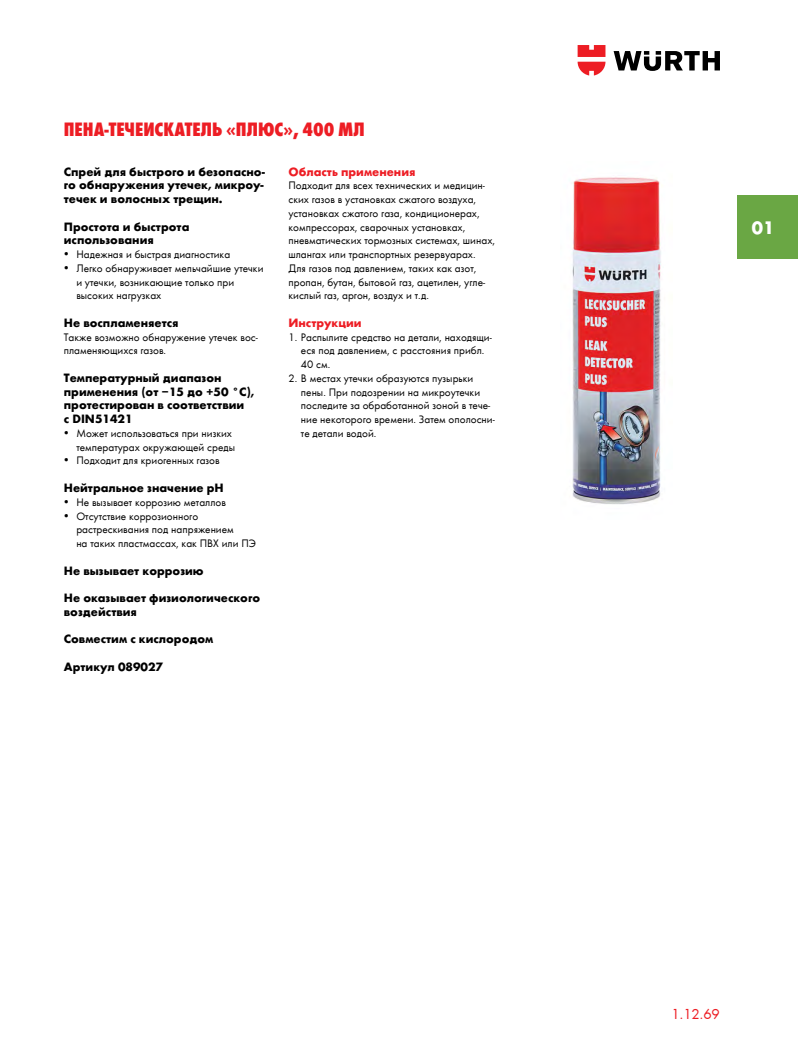
<style>
.page{position:relative;width:798px;height:1053px;background:#fff}
.page>*{position:absolute;margin:0;border:0;box-sizing:border-box;transform-origin:0 0}
.t1{font:20px "Wuerth Extra Bold Cond Caps";color:#ed1d24}
.t2{font:700 18.75px "Wuerth";color:#fff}
.t3{font:15px "Wuerth";color:#ed1d24}
.t4{font:700 12.5px/13.8px "Wuerth";color:#000}
.t5{font:700 12.5px "Wuerth";color:#ed1d24}
.t6{font:11.25px/13.8px "Wuerth";color:#000}
</style>
<div class="page">
<img style="left:572px;top:177px;width:89px;height:328px">
<svg style="left:613px;top:51px;width:106px;height:20px"></svg>
<svg style="left:577px;top:45px;width:28px;height:30px"></svg>
<div style="left:737px;top:195px;width:60px;height:64px;background:#6aa744"></div>
<h1 class="t1" style="left:64px;top:116px;width:302px">Пена-течеискатель «Плюс», 400 мл</h1>
<p class="t4" style="left:64px;top:163px;width:202px;text-align:justify">Спрей для быстрого и безопасно&shy;го обнаружения утечек, микроу&shy;течек и волосных трещин.</p>
<p class="t4" style="left:64px;top:218px;width:127px">Простота и быстрота использования</p>
<p class="t6" style="left:64px;top:247px;width:168px">• Надежная и быстрая диагностика</p>
<p class="t6" style="left:76px;top:261px;width:188px;text-indent:-12px">• Легко обнаруживает мельчайшие утечки и утечки, возникающие только при высоких нагрузках</p>
<p class="t4" style="left:64px;top:315px;width:116px">Не воспламеняется</p>
<p class="t6" style="left:64px;top:329px;width:195px">Также возможно обнаружение утечек вос&shy;пламеняющихся газов.</p>
<p class="t4" style="left:64px;top:370px;width:192px">Температурный диапазон применения (от −15 до +50 °C), протестирован в соответствии<br>с DIN51421</p>
<p class="t6" style="left:64px;top:426px;width:173px;text-align:right">• Может использоваться при низких температурах окружающей среды</p>
<p class="t6" style="left:64px;top:453px;width:157px">• Подходит для криогенных газов</p>
<p class="t4" style="left:64px;top:480px;width:161px">Нейтральное значение pH</p>
<p class="t6" style="left:64px;top:494px;width:164px">• Не вызывает коррозию металлов</p>
<p class="t6" style="left:76px;top:508px;width:181px;text-indent:-12px">• Отсутствие коррозионного растрескивания под напряжением<br>на таких пластмассах, как ПВХ или ПЭ</p>
<p class="t4" style="left:64px;top:562px;width:141px">Не вызывает коррозию</p>
<p class="t4" style="left:64px;top:590px;width:198px">Не оказывает физиологического воздействия</p>
<p class="t4" style="left:64px;top:631px;width:151px">Совместим с кислородом</p>
<p class="t4" style="left:64px;top:658px;width:101px">Артикул 089027</p>
<p class="t5" style="left:288px;top:162px;width:128px">Область применения</p>
<p class="t6" style="left:288px;top:178px;width:208px">Подходит для всех технических и медицин&shy;ских газов в установках сжатого воздуха, установках сжатого газа, кондиционерах, компрессорах, сварочных установках, пневматических тормозных системах, шинах, шлангах или транспортных резервуарах.<br>Для газов под давлением, таких как азот, пропан, бутан, бытовой газ, ацетилен, угле&shy;кислый газ, аргон, воздух и т. д.</p>
<p class="t5" style="left:288px;top:313px;width:75px">Инструкции</p>
<p class="t6" style="left:301px;top:329px;width:192px;text-indent:-12px">1. Распылите средство на детали, находящи&shy;еся под давлением, с расстояния прибл.<br>40 см.</p>
<p class="t6" style="left:301px;top:371px;width:195px;text-indent:-12px">2. В местах утечки образуются пузырьки пены. При подозрении на микроутечки последите за обработанной зоной в тече&shy;ние некоторого времени. Затем ополосни&shy;те детали водой.</p>
<h2 class="t2" style="left:751px;top:214px;width:24px">01</h2>
<h3 class="t3" style="left:671px;top:1004px;width:50px">1.12.69</h3>
</div>
